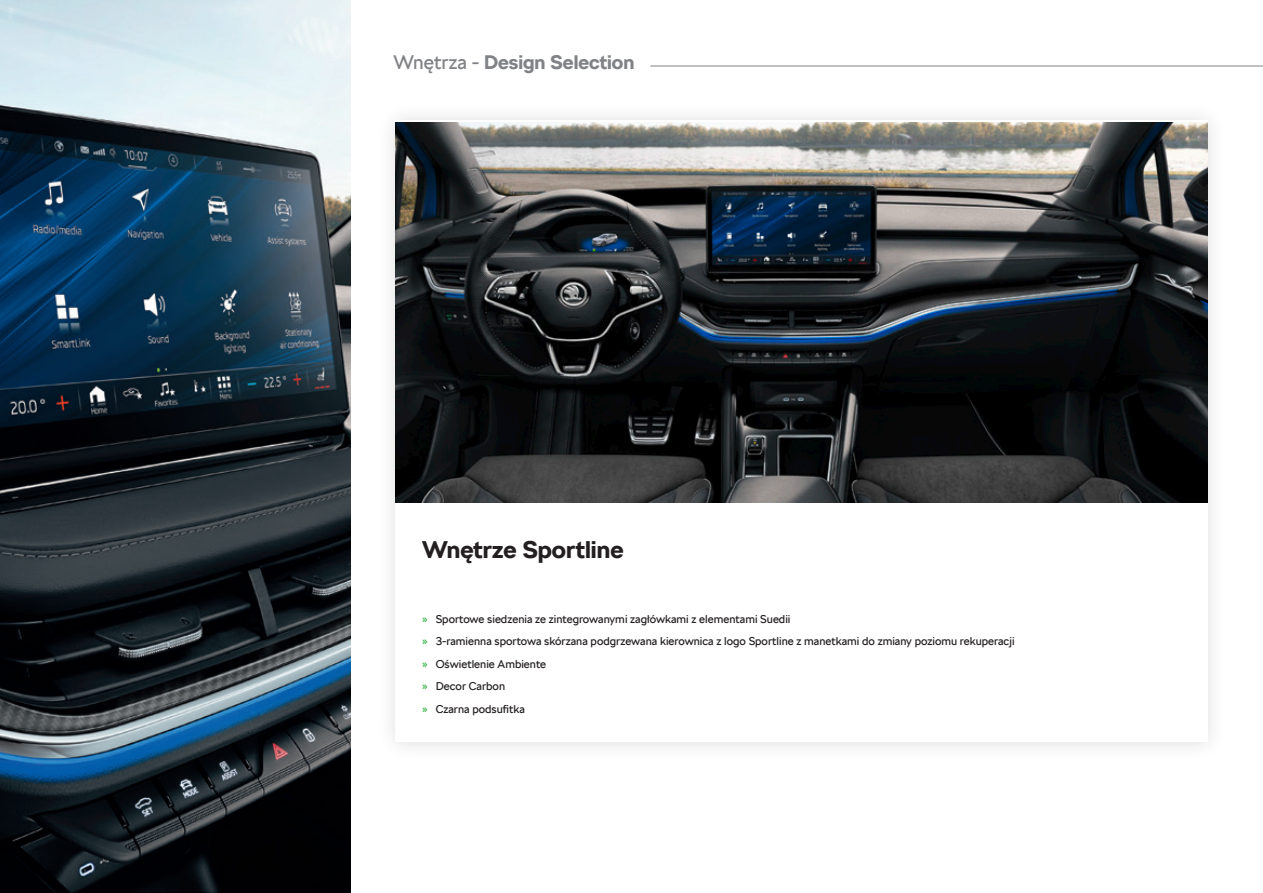
<style>
.page{position:relative;width:1263px;height:893px;background:#fff}
.page>*{position:absolute;margin:0;border:0;box-sizing:border-box;transform-origin:0 0}
.t1{font:700 24px "SKODA Next";color:#231f20}
._04_Subhead_17pt{font:700 19.5px "SKODA Next";color:#808285}
.t2{font:11.25px/22.5px "SKODA Next";color:#231f20}
.s1{font-weight:400}
.s2{color:#3ab54a}
</style>
<div class="page">
<img style="left:0;top:0;width:351px;height:893px">
<hr style="left:650px;top:66px;width:613px;height:1px;background:#808285">
<div style="left:377px;top:101px;width:849px;height:660px;background:#fafafa"></div>
<div style="left:395px;top:120px;width:813px;height:622px;background:#fff"></div>
<img style="left:395px;top:122px;width:812px;height:380px">
<p class="_04_Subhead_17pt" style="left:393px;top:51px;width:243px"><span class="s1">Wnętrza -</span> Design Selection</p>
<p class="t1" style="left:422px;top:536px;width:203px">Wnętrze Sportline</p>
<p class="t2" style="left:422px;top:608px;width:594px"><span class="s2">»</span> Sportowe siedzenia ze zintegrowanymi zagłówkami z elementami Suedii<br><span class="s2">»</span> 3-ramienna sportowa skórzana podgrzewana kierownica z logo Sportline z manetkami do zmiany poziomu rekuperacji</p>
<p class="t2" style="left:422px;top:653px;width:125px"><span class="s2">»</span> Oświetlenie Ambiente</p>
<p class="t2" style="left:422px;top:675px;width:84px"><span class="s2">»</span> Decor Carbon</p>
<p class="t2" style="left:422px;top:698px;width:104px"><span class="s2">»</span> Czarna podsufitka</p>
</div>
